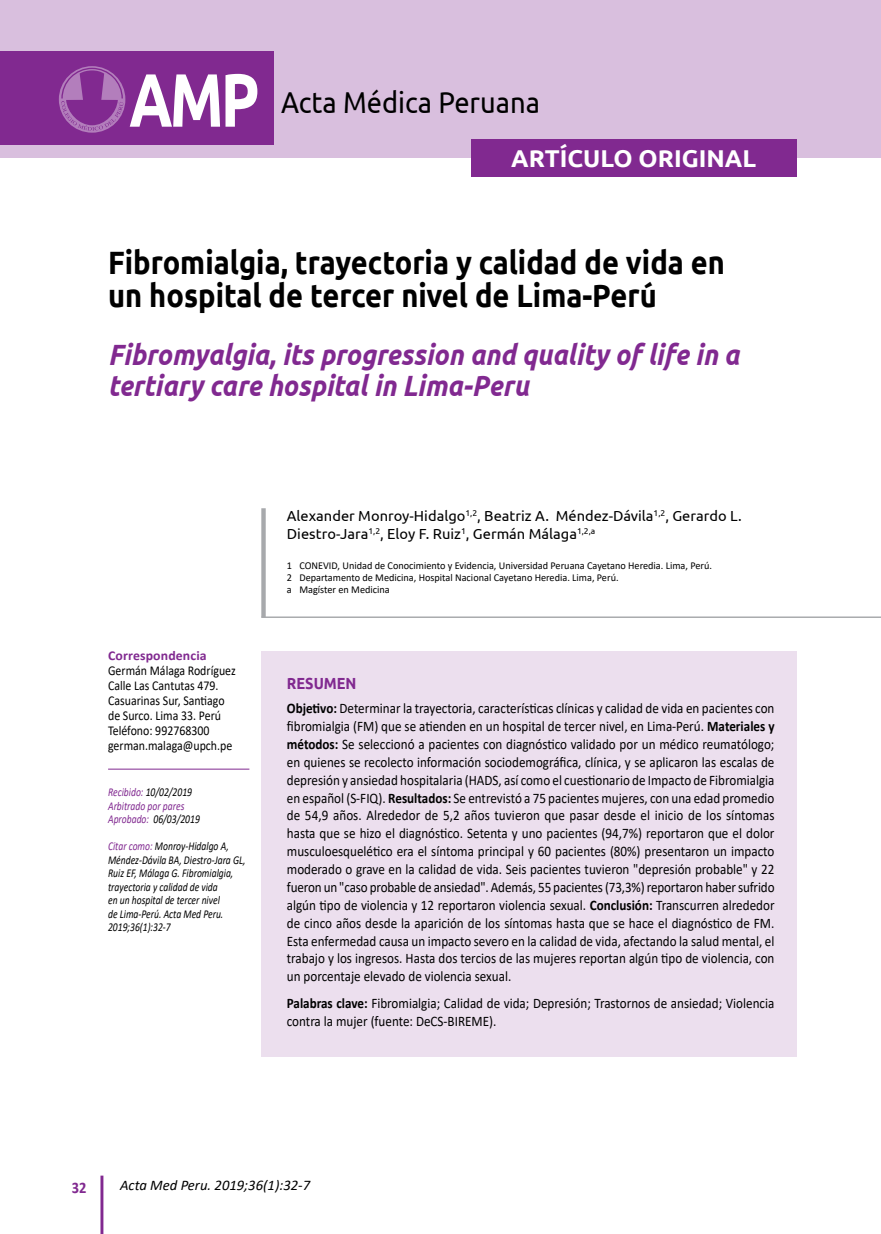
<style>
.page{position:relative;width:881px;height:1234px;background:#fff}
.page>*{position:absolute;margin:0;border:0;box-sizing:border-box;transform-origin:0 0}
.t1{font:700 75.3px "Ubuntu";color:#fff;scale:.8 1}
.t2{font:700 32.25px/33px "Ubuntu";color:#000;scale:.9 1}
.t3{font:30.15px "Ubuntu";color:#000;scale:.9 1}
.t4{font:italic 700 29.25px/31.5px "Ubuntu";color:#812990;scale:.9 1}
.t5{font:700 24.3px "Ubuntu";color:#fff}
.t6{font:700 16.05px "Ubuntu";color:#812990;scale:.9 1}
.t7{font:700 16.05px "Calibri";color:#812990;scale:.9 1}
.t8{font:italic 14.7px "Calibri";color:#000}
.t9{font:14.55px/17.9px "Calibri";color:#000;text-align:justify;scale:.9 1}
.t10{font:14.55px/17.4px "Ubuntu";color:#000}
.t11{font:13.5px/15px "Calibri";color:#000;scale:.88 1}
.t12{font:700 13.5px "Calibri";letter-spacing:.01em;color:#812990}
.t13{font:italic 12px/13.5px "Calibri";color:#000;scale:.8 1}
.t14{font:italic 12px/13.5px "Calibri";color:#812990;scale:.8 1}
.t15{font:10.5px/12px "Calibri";color:#000}
.s1{color:#000}
.s2{color:#812990}
.s3{font-weight:700}
</style>
<div class="page">
<hr style="left:100px;top:1175px;width:3px;height:58px;background:#812990">
<div style="left:0;top:0;width:880px;height:158px;background:#d9bfde"></div>
<div style="left:0;top:51px;width:274px;height:94px;background:#812990"></div>
<svg style="left:59px;top:66px;width:66px;height:67px"></svg>
<svg style="left:61px;top:68px;width:62px;height:63px"></svg>
<div style="left:261px;top:651px;width:535px;height:405px;background:#ecdfee"></div>
<svg style="left:261px;top:508px;width:4px;height:108px"></svg>
<hr style="left:261px;top:616px;width:619px;height:1px;background:#a7a9ac">
<hr style="left:108px;top:768px;width:141px;height:1px;background:#812990">
<div style="left:471px;top:139px;width:325px;height:38px;background:#812990"></div>
<h1 class="t1" style="left:129px;top:50px;width:164px">AMP</h1>
<h3 class="t3" style="left:281px;top:84px;width:289px">Acta Médica Peruana</h3>
<h3 class="t5" style="left:511px;top:142px;width:246px">ARTÍCULO ORIGINAL</h3>
<h2 class="t2" style="left:108px;top:244px;width:686px">Fibromialgia, trayectoria y calidad de vida en un hospital de tercer nivel de Lima-Perú</h2>
<h3 class="t4" style="left:108px;top:338px;width:702px">Fibromyalgia, its progression and quality of life in a tertiary care hospital in Lima-Peru</h3>
<p class="t12" style="left:108px;top:645px;width:100px">Correspondencia</p>
<p class="t11" style="left:108px;top:662px;width:146px">Germán Málaga Rodríguez<br>Calle Las Cantutas 479.<br>Casuarinas Sur, Santiago de Surco. Lima 33. Perú<br>Teléfono: 992768300 german.malaga@upch.pe</p>
<p class="t14" style="left:108px;top:784px;width:116px">Recibido: <span class="s1">10/02/2019<br></span>Arbitrado por pares<br>Aprobado: <span class="s1">06/03/2019</span></p>
<p class="t13" style="left:108px;top:838px;width:173px"><span class="s2">Citar como:</span> Monroy-Hidalgo A,<br>Méndez-Dávila BA, Diestro-Jara GL,<br>Ruiz EF, Málaga G. Fibromialgia, trayectoria y calidad de vida<br>en un hospital de tercer nivel<br>de Lima-Perú. Acta Med Peru.<br>2019;36(1):32-7</p>
<p class="t10" style="left:287px;top:507px;width:456px">Alexander Monroy-Hidalgo<sup>1,2</sup>, Beatriz A. Méndez-Dávila<sup>1,2</sup>, Gerardo L.<br>Diestro-Jara<sup>1,2</sup>, Eloy F. Ruiz<sup>1</sup>, Germán Málaga<sup>1,2,a</sup></p>
<p class="t15" style="left:287px;top:559px;width:426px">1 CONEVID, Unidad de Conocimiento y Evidencia, Universidad Peruana Cayetano Heredia. Lima, Perú.<br>2 Departamento de Medicina, Hospital Nacional Cayetano Heredia. Lima, Perú.<br>a Magíster en Medicina</p>
<p class="t6" style="left:287px;top:672px;width:79px">RESUMEN</p>
<p class="t9" style="left:287px;top:699px;width:543px"><span class="s3">Objetivo:</span> Determinar la trayectoria, características clínicas y calidad de vida en pacientes con fibromialgia (FM) que se atienden en un hospital de tercer nivel, en Lima-Perú. <span class="s3">Materiales y métodos:</span> Se seleccionó a pacientes con diagnóstico validado por un médico reumatólogo; en quienes se recolecto información sociodemográfica, clínica, y se aplicaron las escalas de depresión y ansiedad hospitalaria (HADS, así como el cuestionario de Impacto de Fibromialgia en español (S-FIQ). <span class="s3">Resultados:</span> Se entrevistó a 75 pacientes mujeres, con una edad promedio de 54,9 años. Alrededor de 5,2 años tuvieron que pasar desde el inicio de los síntomas hasta que se hizo el diagnóstico. Setenta y uno pacientes (94,7%) reportaron que el dolor musculoesquelético era el síntoma principal y 60 pacientes (80%) presentaron un impacto moderado o grave en la calidad de vida. Seis pacientes tuvieron "depresión probable" y 22 fueron un "caso probable de ansiedad". Además, 55 pacientes (73,3%) reportaron haber sufrido algún tipo de violencia y 12 reportaron violencia sexual. <span class="s3">Conclusión:</span> Transcurren alrededor de cinco años desde la aparición de los síntomas hasta que se hace el diagnóstico de FM.<br>Esta enfermedad causa un impacto severo en la calidad de vida, afectando la salud mental, el trabajo y los ingresos. Hasta dos tercios de las mujeres reportan algún tipo de violencia, con un porcentaje elevado de violencia sexual.</p>
<p class="t9" style="left:287px;top:993px;width:543px"><span class="s3">Palabras clave:</span> Fibromialgia; Calidad de vida; Depresión; Trastornos de ansiedad; Violencia contra la mujer (fuente: DeCS-BIREME).</p>
<p class="t7" style="left:72px;top:1175px;width:18px">32</p>
<p class="t8" style="left:120px;top:1174px;width:191px">Acta Med Peru. 2019;36(1):32-7</p>
</div>
